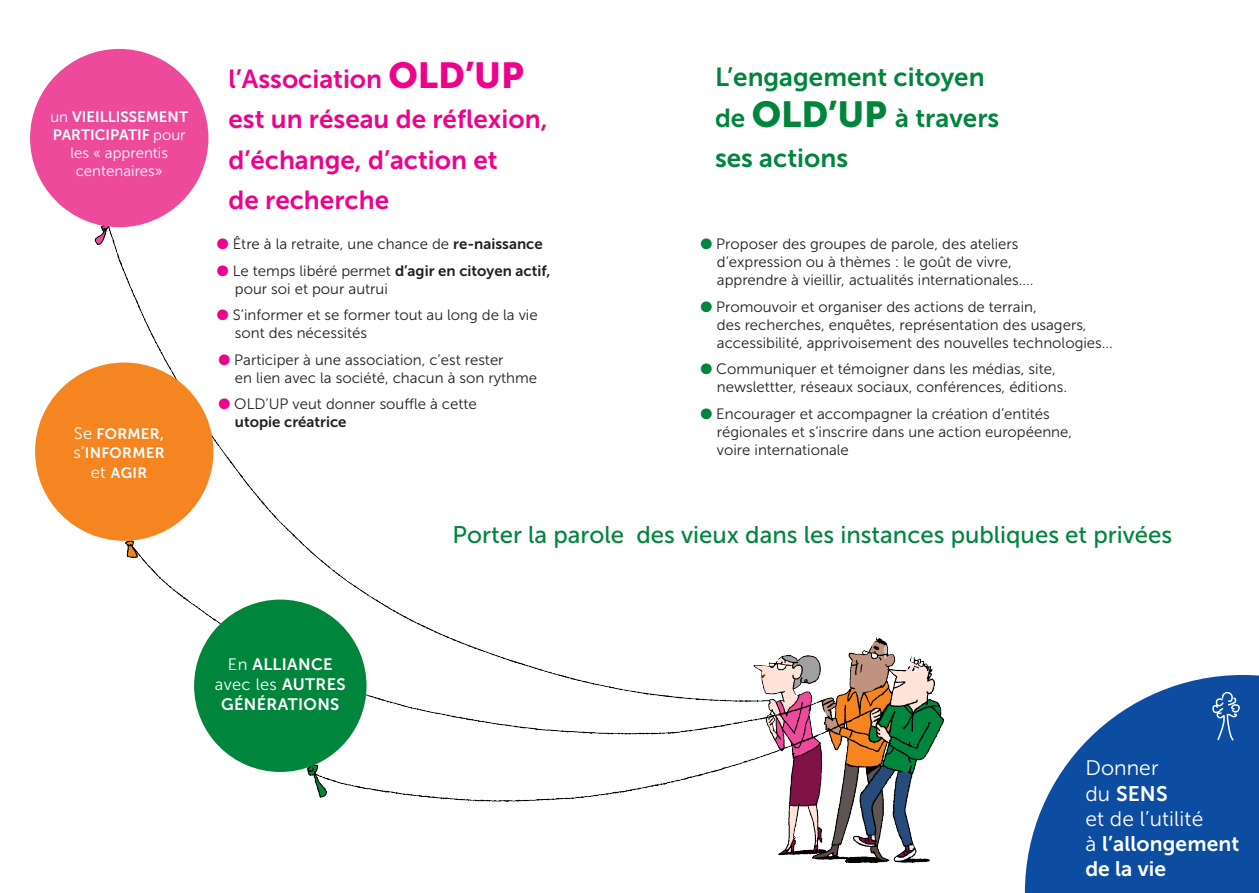
<style>
.page{position:relative;width:1259px;height:893px;background:#fff}
.page>*{position:absolute;margin:0;border:0;box-sizing:border-box;transform-origin:0 0}
.t1{font:25.95px/40.5px "Museo Sans 700";color:#ed028c}
.t2{font:25.95px "Museo Sans 700";color:#00853c}
.t3{font:24px "Museo Sans 500";color:#00853c}
.t4{font:21px "Museo Sans 700";letter-spacing:.005em;color:#fff}
.t5{font:21px "Museo Sans 300";letter-spacing:.005em;color:#fff}
.t6{font:16.5px/19.8px "Museo Sans 700";letter-spacing:.02em;color:#fff;text-align:center}
.t7{font:15px/18px "Museo Sans 300";color:#231f20}
.t8{font:15px/18px "Museo Sans 300";color:#fff;text-align:center}
.t9{font:15px "Museo Sans 700";letter-spacing:.02em;color:#fff}
.s1{font-family:"Museo Sans 700"}
.s2{font-family:"Museo Sans 300";font-size:16.5px}
.s3{font-family:"Museo Sans 900";font-size:36px}
.s4{color:#ed028c}
.s5{color:#00853c}
.s6{font-family:"Museo Sans 300"}
</style>
<div class="page">
<img style="left:35px;top:192px;width:909px;height:671px">
<svg style="left:1025px;top:675px;width:234px;height:218px;fill:#0d4da1"></svg>
<svg style="left:1212px;top:692px;width:28px;height:49px"></svg>
<div style="left:35px;top:362px;width:178px;height:179px;background:#f58520;border-radius:50%"></div>
<div style="left:194px;top:600px;width:172px;height:172px;background:#00853c;border-radius:50%"></div>
<div style="left:30px;top:49px;width:178px;height:178px;background:#ed4a9b;border-radius:50%"></div>
<p class="t8" style="left:50px;top:108px;width:139px">un <span class="s1">VIEILLISSEMENT<br>PARTICIPATIF</span> pour les « apprentis centenaires»</p>
<p class="t9" style="left:74px;top:425px;width:92px"><span class="s2">Se</span> FORMER,</p>
<p class="t9" style="left:73px;top:445px;width:93px"><span class="s2">s’</span>INFORMER</p>
<p class="t9" style="left:91px;top:465px;width:58px"><span class="s2">et</span> AGIR</p>
<p class="t1" style="left:228px;top:58px;width:320px">l’Association <span class="s3">OLD’UP </span>est un réseau de réflexion, d’échange, d’action et</p>
<p class="t1" style="left:228px;top:180px;width:162px">de recherche</p>
<p class="t7" style="left:217px;top:235px;width:327px"><span class="s4">●</span> Être à la retraite, une chance de <span class="s1">re-naissance</span></p>
<p class="t7" style="left:235px;top:262px;width:317px;text-indent:-18px"><span class="s4">●</span> Le temps libéré permet <span class="s1">d’agir en citoyen actif, </span>pour soi et pour autrui</p>
<p class="t7" style="left:235px;top:306px;width:304px;text-indent:-18px"><span class="s4">●</span> S’informer et se former tout au long de la vie sont des nécessités</p>
<p class="t7" style="left:235px;top:351px;width:304px;text-indent:-16px"><span class="s4">●</span> Participer à une association, c’est rester<br>en lien avec la société, chacun à son rythme</p>
<p class="t7" style="left:235px;top:395px;width:243px;text-indent:-16px"><span class="s4">●</span> OLD’UP veut donner souffle à cette <span class="s1">utopie créatrice</span></p>
<p class="t2" style="left:715px;top:63px;width:271px">L’engagement citoyen</p>
<p class="t2" style="left:715px;top:104px;width:286px">de <span class="s3">OLD’UP</span> à travers</p>
<p class="t2" style="left:715px;top:144px;width:134px">ses actions</p>
<p class="t7" style="left:717px;top:235px;width:318px;text-indent:-16px"><span class="s5">●</span> Proposer des groupes de parole, des ateliers d’expression ou à thèmes : le goût de vivre, apprendre à vieillir, actualités internationales....</p>
<p class="t7" style="left:717px;top:298px;width:397px;text-indent:-16px"><span class="s5">●</span> Promouvoir et organiser des actions de terrain,<br>des recherches, enquêtes, représentation des usagers, accessibilité, apprivoisement des nouvelles technologies...</p>
<p class="t7" style="left:717px;top:360px;width:352px;text-indent:-16px"><span class="s5">●</span> Communiquer et témoigner dans les médias, site, newslettter, réseaux sociaux, conférences, éditions.</p>
<p class="t7" style="left:717px;top:405px;width:357px;text-indent:-16px"><span class="s5">●</span> Encourager et accompagner la création d’entités régionales et s’inscrire dans une action européenne, voire internationale</p>
<p class="t3" style="left:452px;top:522px;width:721px">Porter la parole des vieux dans les instances publiques et privées</p>
<p class="t6" style="left:215px;top:655px;width:132px"><span class="s6">En</span> ALLIANCE <span class="s6">avec les</span> AUTRES</p>
<p class="t6" style="left:221px;top:694px;width:120px">GÉNÉRATIONS</p>
<p class="t5" style="left:1085px;top:757px;width:75px">Donner</p>
<p class="t4" style="left:1085px;top:782px;width:84px"><span class="s6">du</span> SENS</p>
<p class="t5" style="left:1085px;top:807px;width:119px">et de l’utilité</p>
<p class="t4" style="left:1085px;top:832px;width:155px"><span class="s6">à</span> l’allongement</p>
<p class="t4" style="left:1085px;top:857px;width:82px">de la vie</p>
</div>
